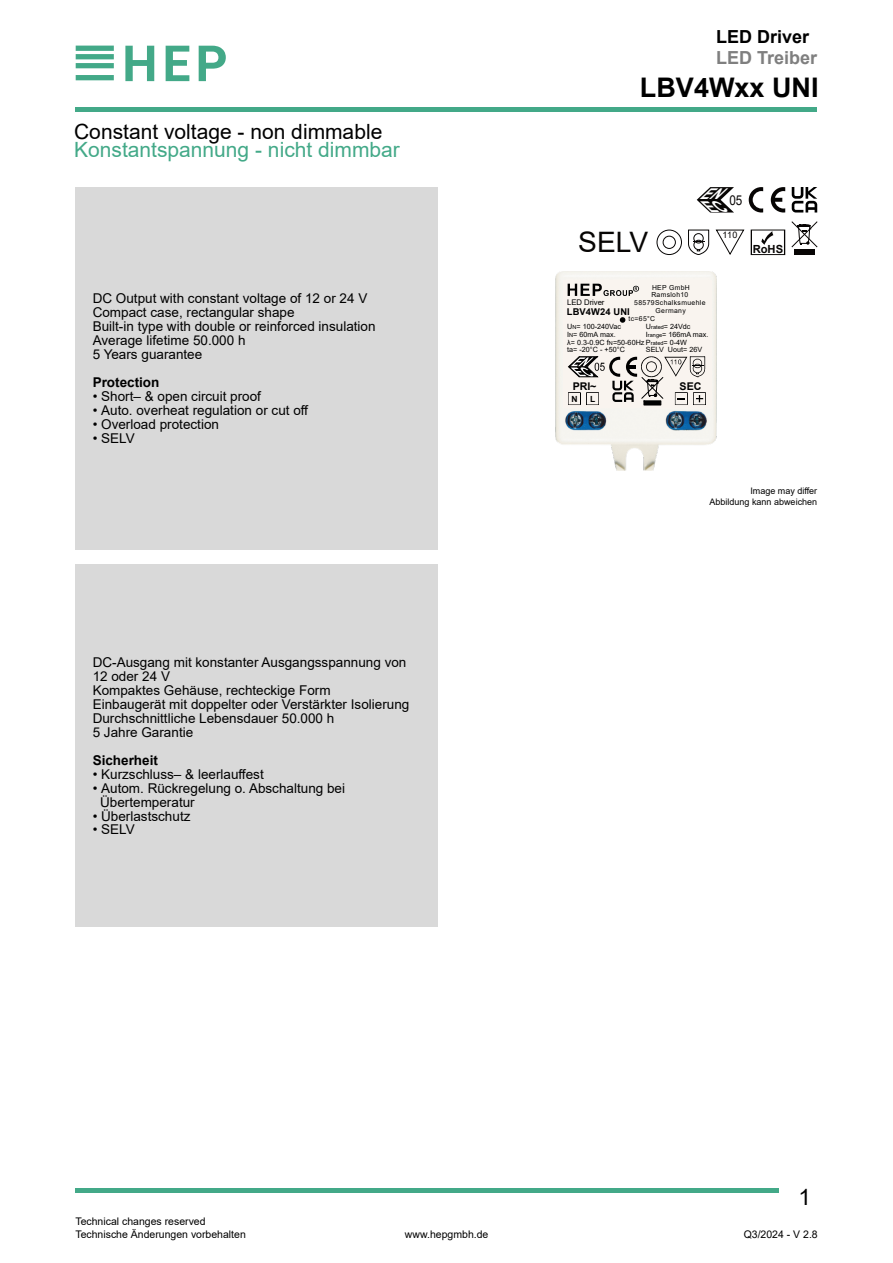
<style>
.page{position:relative;width:893px;height:1263px;background:#fff}
.page>*{position:absolute;margin:0;border:0;box-sizing:border-box;transform-origin:0 0}
.t1{font:28.2px "Arial";color:#070504}
.t2{font:700 27px "Arial";color:#000}
.t3{font:22.5px "Arial";color:#000}
.t4{font:21px "Arial";color:#43a988}
.t5{font:21px "Arial";color:#000}
.t6{font:700 18px "Arial";color:#7f7f7f}
.t7{font:700 18px "Arial";color:#000}
.t8{font:italic 700 14.85px/12.6px "Arial";color:#fff;scale:.93 1}
.t9{font:13.65px "Arial";color:#070504;scale:.86 1}
.t10{font:13.5px/14px "Arial";color:#000}
.t11{font:700 13.5px "Arial";color:#000}
.t12{font:700 11.25px "Arial";color:#070504}
.t13{font:700 10.65px "Arial";color:#000}
.t14{font:10.5px/12.6px "Arial";color:#000}
.t15{font:700 9.3px "Arial";letter-spacing:.01em;color:#000}
.t16{font:9px/10.5px "Arial";color:#000;text-align:right}
.t17{font:9px "Arial";color:#070504}
.t18{font:700 8.4px "Arial";color:#000}
.t19{font:7.8px "Arial";letter-spacing:-.005em;color:#000}
.t20{font:7.2px/7.8px "Arial";color:#000}
.t21{font:6.9px/7.6px "Arial";letter-spacing:.05em;color:#000;text-align:center}
.s1{font-size:5.55px}
</style>
<div class="page">
<hr style="left:76px;top:108px;width:741px;height:4px;background:#43a988">
<hr style="left:76px;top:1189px;width:703px;height:4px;background:#43a988">
<svg style="left:76px;top:75px;width:38px;height:5px"></svg>
<svg style="left:76px;top:46px;width:38px;height:22px"></svg>
<svg style="left:125px;top:46px;width:29px;height:35px"></svg>
<svg style="left:166px;top:46px;width:23px;height:35px"></svg>
<svg style="left:199px;top:46px;width:27px;height:35px"></svg>
<div style="left:76px;top:565px;width:362px;height:362px;background:#d9d9d9"></div>
<div style="left:76px;top:187px;width:362px;height:362px;background:#d9d9d9"></div>
<img style="left:555px;top:272px;width:162px;height:199px">
<div style="left:563px;top:280px;width:149px;height:128px;background:#f9f4ef"></div>
<svg style="left:620px;top:317px;width:5px;height:6px"></svg>
<svg style="left:568px;top:284px;width:71px;height:12px"></svg>
<svg style="left:568px;top:356px;width:138px;height:49px"></svg>
<div style="left:794px;top:249px;width:21px;height:6px;background:#070504"></div>
<svg style="left:792px;top:222px;width:25px;height:25px"></svg>
<svg style="left:688px;top:230px;width:21px;height:25px"></svg>
<svg style="left:716px;top:230px;width:28px;height:25px"></svg>
<svg style="left:751px;top:230px;width:34px;height:25px"></svg>
<div style="left:656px;top:230px;width:26px;height:25px;border:1px solid #070504;border-radius:50%"></div>
<div style="left:663px;top:236px;width:13px;height:13px;border:1px solid #070504;border-radius:50%"></div>
<svg style="left:749px;top:187px;width:14px;height:25px"></svg>
<svg style="left:771px;top:187px;width:14px;height:25px"></svg>
<svg style="left:697px;top:187px;width:37px;height:25px"></svg>
<svg style="left:792px;top:187px;width:25px;height:25px"></svg>
<h3 class="t5" style="left:74px;top:124px;width:310px">Constant voltage - non dimmable</h3>
<h3 class="t4" style="left:74px;top:142px;width:327px">Konstantspannung - nicht dimmbar</h3>
<p class="t10" style="left:93px;top:293px;width:284px">DC Output with constant voltage of 12 or 24 V Compact case, rectangular shape<br>Built-in type with double or reinforced insulation Average lifetime 50.000 h<br>5 Years guarantee</p>
<p class="t11" style="left:93px;top:377px;width:68px">Protection</p>
<p class="t10" style="left:93px;top:390px;width:170px">• Short– &amp; open circuit proof</p>
<p class="t10" style="left:93px;top:404px;width:217px">• Auto. overheat regulation or cut off</p>
<p class="t10" style="left:93px;top:418px;width:128px">• Overload protection</p>
<p class="t10" style="left:93px;top:432px;width:44px">• SELV</p>
<p class="t10" style="left:93px;top:657px;width:318px">DC-Ausgang mit konstanter Ausgangsspannung von 12 oder 24 V<br>Kompaktes Gehäuse, rechteckige Form<br>Einbaugerät mit doppelter oder Verstärkter Isolierung Durchschnittliche Lebensdauer 50.000 h<br>5 Jahre Garantie</p>
<p class="t11" style="left:93px;top:755px;width:67px">Sicherheit</p>
<p class="t10" style="left:93px;top:768px;width:173px">• Kurzschluss– &amp; leerlauffest</p>
<p class="t10" style="left:100px;top:782px;width:246px;text-indent:-8px">• Autom. Rückregelung o. Abschaltung bei<br>Übertemperatur</p>
<p class="t10" style="left:93px;top:810px;width:99px">• Überlastschutz</p>
<p class="t10" style="left:93px;top:824px;width:44px">• SELV</p>
<h3 class="t7" style="left:716px;top:30px;width:95px">LED Driver</h3>
<h3 class="t6" style="left:716px;top:51px;width:103px">LED Treiber</h3>
<h2 class="t2" style="left:640px;top:77px;width:180px">LBV4Wxx UNI</h2>
<h1 class="t1" style="left:578px;top:232px;width:71px">SELV</h1>
<p class="t8" style="left:710px;top:189px;width:39px;text-indent:-12px">EN<br>EC</p>
<p class="t9" style="left:729px;top:195px;width:17px">05</p>
<p class="t17" style="left:722px;top:231px;width:17px">110</p>
<p class="t12" style="left:753px;top:245px;width:32px">RoHS</p>
<p class="t21" style="left:634px;top:284px;width:73px">HEP GmbH<br>Ramsloh10<br>58579Schalksmuehle<br>Germany</p>
<p class="t20" style="left:646px;top:324px;width:46px">U<span class="s1">rated</span>= 24Vdc</p>
<p class="t20" style="left:646px;top:331px;width:64px">I<span class="s1">range</span>= 166mA max.</p>
<p class="t20" style="left:567px;top:339px;width:121px">λ= 0.3-0.9C f<span class="s1">N</span>=50-60Hz P<span class="s1">rated</span>= 0-4W</p>
<p class="t20" style="left:646px;top:347px;width:58px">SELV Uout= 26V</p>
<p class="t19" style="left:567px;top:299px;width:39px">LED Driver</p>
<p class="t15" style="left:567px;top:308px;width:64px">LBV4W24 UNI</p>
<p class="t21" style="left:629px;top:316px;width:28px">tc=65°C</p>
<p class="t20" style="left:567px;top:324px;width:56px">U<span class="s1">N</span>= 100-240Vac<br>I<span class="s1">N</span>= 60mA max.</p>
<p class="t20" style="left:567px;top:347px;width:59px">ta= -20°C - +50°C</p>
<p class="t13" style="left:573px;top:382px;width:25px">PRI~</p>
<p class="t13" style="left:680px;top:382px;width:23px">SEC</p>
<p class="t18" style="left:571px;top:396px;width:8px">N</p>
<p class="t18" style="left:590px;top:396px;width:7px">L</p>
<p class="t16" style="left:710px;top:487px;width:109px">Image may differ<br>Abbildung kann abweichen</p>
<p class="t14" style="left:75px;top:1216px;width:172px">Technical changes reserved<br>Technische Änderungen vorbehalten</p>
<p class="t14" style="left:405px;top:1229px;width:85px">www.hepgmbh.de</p>
<h3 class="t3" style="left:798px;top:1188px;width:14px">1</h3>
<p class="t14" style="left:744px;top:1229px;width:76px">Q3/2024 - V 2.8</p>
</div>
